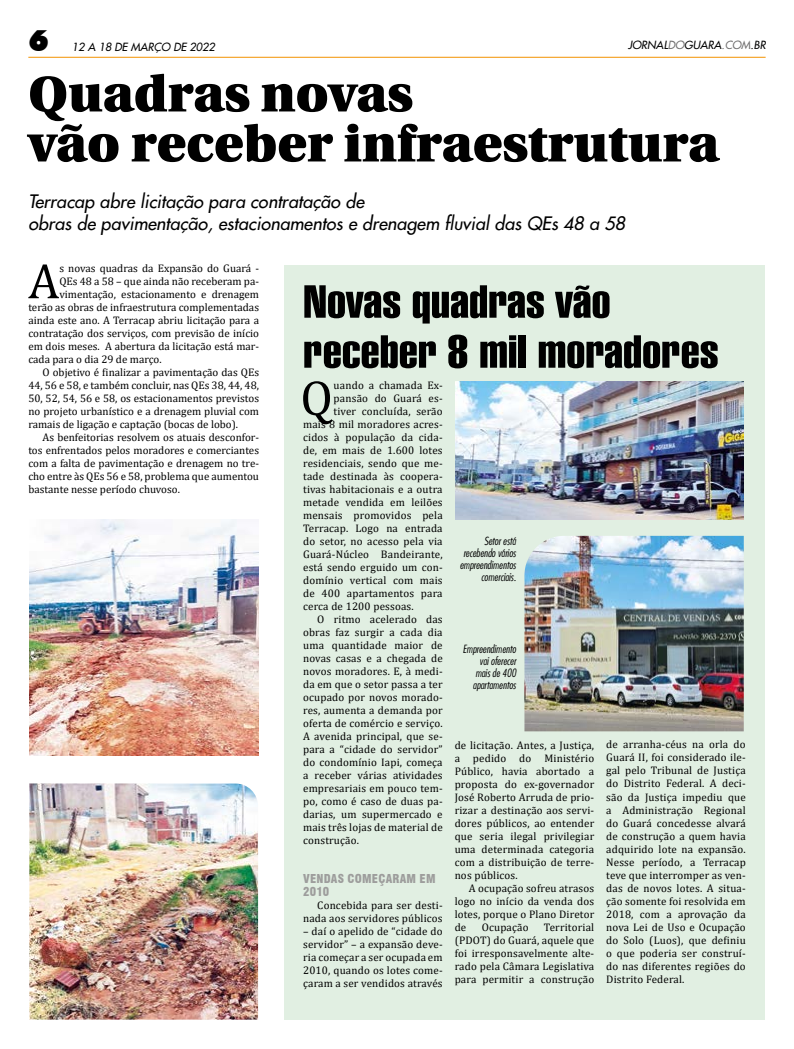
<style>
.page{position:relative;width:794px;height:1049px;background:#fff}
.page>*{position:absolute;margin:0;border:0;box-sizing:border-box;transform-origin:0 0}
.t1{font:900 50px/50px "Utopia";color:#000}
.t2{font:50px "Cambria";color:#000}
.t3{font:45px/50px "Swiss 911 BT Extra Compressed";color:#000;scale:1.25 1}
.t4{font:900 29.6px "Futura BT";color:#000}
.t5{font:italic 18px/22px "Futura 2";color:#000}
.t6{font:900 condensed 12px/13px "Swiss 721 BT";letter-spacing:.015em;color:#9d9d9c}
.t7{font:11px/13px "Cambria";letter-spacing:.015em;color:#000;text-align:justify}
.t8{font:italic 300 condensed 11px/12px "Futura";color:#000;text-align:right}
.t9{font:italic 11px "Futura 2";color:#000}
.s1{color:#706f6f}
</style>
<div class="page">
<hr style="left:28px;top:57px;width:737px;height:1px;background:#f39200">
<div style="left:284px;top:265px;width:480px;height:754px;background:#e1efe2"></div>
<img style="left:29px;top:520px;width:229px;height:236px">
<img style="left:29px;top:783px;width:229px;height:236px">
<img style="left:456px;top:381px;width:288px;height:139px">
<img style="left:524px;top:536px;width:220px;height:195px">
<h3 class="t4" style="left:28px;top:22px;width:22px">6</h3>
<p class="t9" style="left:72px;top:39px;width:144px">12 A 18 DE MARÇO DE 2022</p>
<p class="t9" style="left:628px;top:38px;width:139px">JORNAL<span class="s1">DO</span>GUARA<span class="s1">.COM</span>.BR</p>
<h1 class="t1" style="left:28px;top:70px;width:692px">Quadras novas<br>vão receber infraestrutura</h1>
<h3 class="t5" style="left:28px;top:190px;width:598px">Terracap abre licitação para contratação de<br>obras de pavimentação, estacionamentos e drenagem fluvial das QEs 48 a 58</h3>
<h1 class="t2" style="left:28px;top:252px;width:33px">A</h1>
<p class="t7" style="left:59px;top:262px;width:201px">s novas quadras da Expansão do Guará -</p>
<p class="t7" style="left:59px;top:275px;width:201px">QEs 48 a 58 – que ainda não receberam pa-</p>
<p class="t7" style="left:59px;top:288px;width:201px">vimentação, estacionamento e drenagem</p>
<p class="t7" style="left:28px;top:301px;width:232px">terão as obras de infraestrutura complementadas</p>
<p class="t7" style="left:28px;top:314px;width:232px">ainda este ano. A Terracap abriu licitação para a</p>
<p class="t7" style="left:28px;top:327px;width:232px">contratação dos serviços, com previsão de início</p>
<p class="t7" style="left:28px;top:340px;width:232px">em dois meses. A abertura da licitação está mar-</p>
<p class="t7" style="left:28px;top:353px;width:135px">cada para o dia 29 de março.</p>
<p class="t7" style="left:43px;top:366px;width:218px">O objetivo é finalizar a pavimentação das QEs</p>
<p class="t7" style="left:28px;top:379px;width:232px">44, 56 e 58, e também concluir, nas QEs 38, 44, 48,</p>
<p class="t7" style="left:28px;top:392px;width:232px">50, 52, 54, 56 e 58, os estacionamentos previstos</p>
<p class="t7" style="left:28px;top:405px;width:232px">no projeto urbanístico e a drenagem pluvial com</p>
<p class="t7" style="left:28px;top:418px;width:211px">ramais de ligação e captação (bocas de lobo).</p>
<p class="t7" style="left:43px;top:431px;width:218px">As benfeitorias resolvem os atuais desconfor-</p>
<p class="t7" style="left:28px;top:444px;width:232px">tos enfrentados pelos moradores e comerciantes</p>
<p class="t7" style="left:28px;top:457px;width:232px">com a falta de pavimentação e drenagem no tre-</p>
<p class="t7" style="left:28px;top:470px;width:232px">cho entre às QEs 56 e 58, problema que aumentou</p>
<p class="t7" style="left:28px;top:483px;width:153px">bastante nesse período chuvoso.</p>
<h2 class="t3" style="left:303px;top:277px;width:334px">Novas quadras vão receber 8 mil moradores</h2>
<h1 class="t2" style="left:300px;top:368px;width:34px">Q</h1>
<p class="t7" style="left:334px;top:379px;width:110px">uando a chamada Ex-</p>
<p class="t7" style="left:334px;top:392px;width:110px">pansão do Guará es-</p>
<p class="t7" style="left:334px;top:405px;width:110px">tiver concluída, serão</p>
<p class="t7" style="left:303px;top:418px;width:141px">mais 8 mil moradores acres-</p>
<p class="t7" style="left:303px;top:431px;width:141px">cidos à população da cida-</p>
<p class="t7" style="left:303px;top:444px;width:141px">de, em mais de 1.600 lotes</p>
<p class="t7" style="left:303px;top:457px;width:141px">residenciais, sendo que me-</p>
<p class="t7" style="left:303px;top:470px;width:141px">tade destinada às coopera-</p>
<p class="t7" style="left:303px;top:483px;width:141px">tivas habitacionais e a outra</p>
<p class="t7" style="left:303px;top:496px;width:141px">metade vendida em leilões</p>
<p class="t7" style="left:303px;top:509px;width:141px">mensais promovidos pela</p>
<p class="t7" style="left:303px;top:522px;width:141px">Terracap. Logo na entrada</p>
<p class="t7" style="left:303px;top:535px;width:141px">do setor, no acesso pela via</p>
<p class="t7" style="left:303px;top:548px;width:141px">Guará-Núcleo Bandeirante,</p>
<p class="t7" style="left:303px;top:561px;width:141px">está sendo erguido um con-</p>
<p class="t7" style="left:303px;top:574px;width:141px">domínio vertical com mais</p>
<p class="t7" style="left:303px;top:587px;width:141px">de 400 apartamentos para</p>
<p class="t7" style="left:303px;top:600px;width:112px">cerca de 1200 pessoas.</p>
<p class="t7" style="left:317px;top:613px;width:127px">O ritmo acelerado das</p>
<p class="t7" style="left:303px;top:626px;width:141px">obras faz surgir a cada dia</p>
<p class="t7" style="left:303px;top:639px;width:141px">uma quantidade maior de</p>
<p class="t7" style="left:303px;top:652px;width:141px">novas casas e a chegada de</p>
<p class="t7" style="left:303px;top:665px;width:141px">novos moradores. E, à medi-</p>
<p class="t7" style="left:303px;top:678px;width:141px">da em que o setor passa a ter</p>
<p class="t7" style="left:303px;top:691px;width:141px">ocupado por novos morado-</p>
<p class="t7" style="left:303px;top:704px;width:141px">res, aumenta a demanda por</p>
<p class="t7" style="left:303px;top:717px;width:141px">oferta de comércio e serviço.</p>
<p class="t7" style="left:303px;top:730px;width:141px">A avenida principal, que se-</p>
<p class="t7" style="left:303px;top:743px;width:141px">para a “cidade do servidor”</p>
<p class="t7" style="left:303px;top:756px;width:141px">do condomínio Iapi, começa</p>
<p class="t7" style="left:303px;top:769px;width:141px">a receber várias atividades</p>
<p class="t7" style="left:303px;top:782px;width:141px">empresariais em pouco tem-</p>
<p class="t7" style="left:303px;top:795px;width:141px">po, como é caso de duas pa-</p>
<p class="t7" style="left:303px;top:808px;width:141px">darias, um supermercado e</p>
<p class="t7" style="left:303px;top:821px;width:141px">mais três lojas de material de</p>
<p class="t7" style="left:303px;top:834px;width:57px">construção.</p>
<p class="t6" style="left:303px;top:872px;width:134px">VENDAS COMEÇARAM EM<br>2010</p>
<p class="t7" style="left:303px;top:899px;width:141px;text-align:right">Concebida para ser desti&shy;nada aos servidores públicos</p>
<p class="t7" style="left:303px;top:925px;width:141px">– daí o apelido de “cidade do servidor” – a expansão deve&shy;ria começar a ser ocupada em 2010, quando os lotes come&shy;çaram a ser vendidos através</p>
<p class="t8" style="left:460px;top:534px;width:58px">Setor está recebendo vários empreendimentos comerciais.</p>
<p class="t8" style="left:463px;top:642px;width:55px">Empreendimento vai oferecer mais de 400 apartamentos</p>
<p class="t7" style="left:606px;top:738px;width:141px">de arranha-céus na orla do Guará II, foi considerado ile&shy;gal pelo Tribunal de Justiça do Distrito Federal. A deci&shy;são da Justiça impediu que a Administração Regional do Guará concedesse alvará de construção a quem havia adquirido lote na expansão.<br>Nesse período, a Terracap teve que interromper as ven&shy;das de novos lotes. A situa&shy;ção somente foi resolvida em 2018, com a aprovação da nova Lei de Uso e Ocupação do Solo (Luos), que definiu o que poderia ser construí&shy;do nas diferentes regiões do Distrito Federal.</p>
<p class="t7" style="left:455px;top:739px;width:141px">de licitação. Antes, a Justiça, a pedido do Ministério Público, havia abortado a proposta do ex-governador José Roberto Arruda de prio&shy;rizar a destinação aos servi&shy;dores públicos, ao entender que seria ilegal privilegiar uma determinada categoria com a distribuição de terre&shy;nos públicos.</p>
<p class="t7" style="left:455px;top:882px;width:141px;text-indent:14px">A ocupação sofreu atrasos logo no início da venda dos lotes, porque o Plano Diretor de</p>
<p class="t7" style="left:455px;top:921px;width:141px;text-indent:89px">Territorial (PDOT) do Guará, aquele que foi irresponsavelmente alte&shy;rado pela Câmara Legislativa para permitir a construção</p>
<p class="t7" style="left:482px;top:921px;width:48px">Ocupação</p>
</div>
